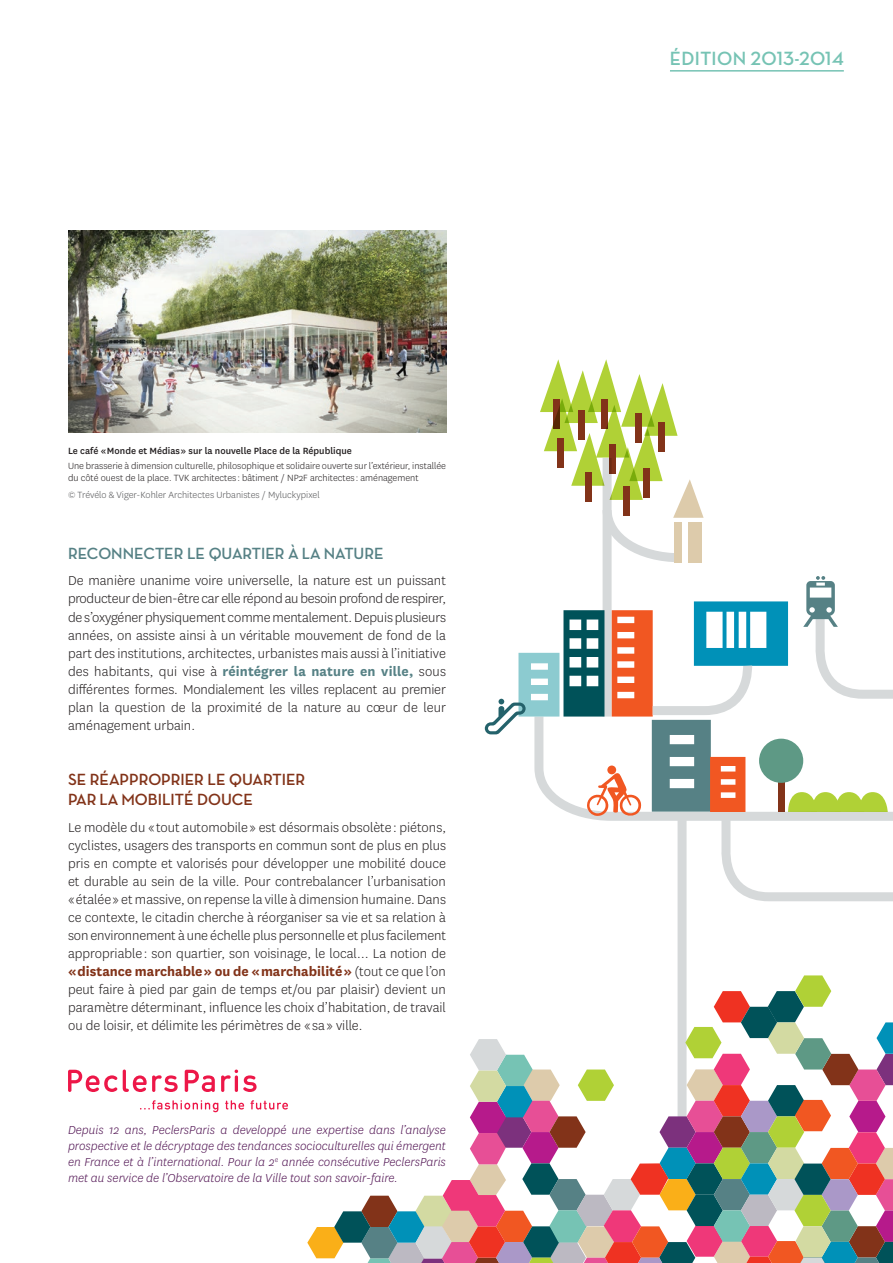
<style>
.page{position:relative;width:893px;height:1263px;background:#fff}
.page>*{position:absolute;margin:0;border:0;box-sizing:border-box;transform-origin:0 0}
.t1{font:700 19.5px "Neutra Disp";letter-spacing:.02em;color:#76c3b4}
.t2{font:700 16.5px/19.8px "Neutra Disp";color:#823319}
.t3{font:700 16.5px "Neutra Disp";color:#568185}
.t4{font:300 15px/18px "National";color:#231f20;text-align:justify}
.t5{font:italic 300 13.5px/16.2px "National";color:#511453;text-align:justify}
.t6{font:300 10.5px/12.6px "National";color:#231f20}
.t7{font:300 10.5px "National";color:#57585a}
.t8{font:500 10.5px "National";color:#231f20}
.s1{font-weight:700;color:#568185}
.s2{font-weight:700;color:#823319}
</style>
<div class="page">
<div style="left:603px;top:510px;width:9px;height:206px;background:#d6d9da"></div>
<div style="left:678px;top:816px;width:9px;height:311px;background:#d6d9da"></div>
<svg style="left:540px;top:359px;width:164px;height:208px"></svg>
<div style="left:578px;top:410px;width:7px;height:29px;background:#823319"></div>
<svg style="left:485px;top:576px;width:408px;height:330px"></svg>
<svg style="left:307px;top:975px;width:586px;height:288px"></svg>
<hr style="left:670px;top:70px;width:174px;height:2px;background:#76c3b4">
<img style="left:68px;top:231px;width:378px;height:201px">
<svg style="left:68px;top:1070px;width:49px;height:22px"></svg>
<svg style="left:123px;top:1069px;width:55px;height:23px"></svg>
<svg style="left:185px;top:1070px;width:30px;height:22px"></svg>
<svg style="left:221px;top:1069px;width:36px;height:23px"></svg>
<svg style="left:140px;top:1100px;width:78px;height:12px"></svg>
<svg style="left:225px;top:1100px;width:19px;height:9px"></svg>
<svg style="left:250px;top:1100px;width:38px;height:9px"></svg>
<p class="t8" style="left:68px;top:444px;width:285px">Le café « Monde et Médias » sur la nouvelle Place de la République</p>
<p class="t6" style="left:68px;top:459px;width:379px">Une brasserie à dimension culturelle, philosophique et solidaire ouverte sur l’extérieur, installée du côté ouest de la place. TVK architectes : bâtiment / NP2F architectes : aménagement</p>
<p class="t7" style="left:68px;top:488px;width:253px">© Trévélo &amp; Viger-Kohler Architectes Urbanistes / Myluckypixel</p>
<p class="t3" style="left:68px;top:544px;width:317px">RECONNECTER LE QUARTIER À LA NATURE</p>
<p class="t4" style="left:68px;top:571px;width:379px">De manière unanime voire universelle, la nature est un puissant producteur de bien-être car elle répond au besoin profond de respirer, de s’oxygéner physiquement comme mentalement. Depuis plusieurs années, on assiste ainsi à un véritable mouvement de fond de la part des institutions, architectes, urbanistes mais aussi à l’initiative des habitants, qui vise à <span class="s1">réintégrer la nature en ville,</span> sous différentes formes. Mondialement les villes replacent au premier plan la question de la proximité de la nature au cœur de leur aménagement urbain.</p>
<p class="t2" style="left:68px;top:770px;width:239px">SE RÉAPPROPRIER LE QUARTIER<br>PAR LA MOBILITÉ DOUCE</p>
<p class="t4" style="left:68px;top:817px;width:379px">Le modèle du « tout automobile » est désormais obsolète : piétons, cyclistes, usagers des transports en commun sont de plus en plus pris en compte et valorisés pour développer une mobilité douce et durable au sein de la ville. Pour contrebalancer l’urbanisation « étalée » et massive, on repense la ville à dimension humaine. Dans ce contexte, le citadin cherche à réorganiser sa vie et sa relation à son environnement à une échelle plus personnelle et plus facilement appropriable : son quartier, son voisinage, le local… La notion de <span class="s2">« distance marchable » ou de « marchabilité »</span> (tout ce que l’on peut faire à pied par gain de temps et/ou par plaisir) devient un paramètre déterminant, influence les choix d’habitation, de travail ou de loisir, et délimite les périmètres de « sa » ville.</p>
<p class="t5" style="left:68px;top:1121px;width:379px">Depuis 12 ans, PeclersParis a developpé une expertise dans l’analyse prospective et le décryptage des tendances socioculturelles qui émergent en France et à l’international. Pour la 2<sup>e</sup> année consécutive PeclersParis met au service de l’Observatoire de la Ville tout son savoir-faire.</p>
<p class="t1" style="left:670px;top:47px;width:175px">ÉDITION 2013-2014</p>
</div>
